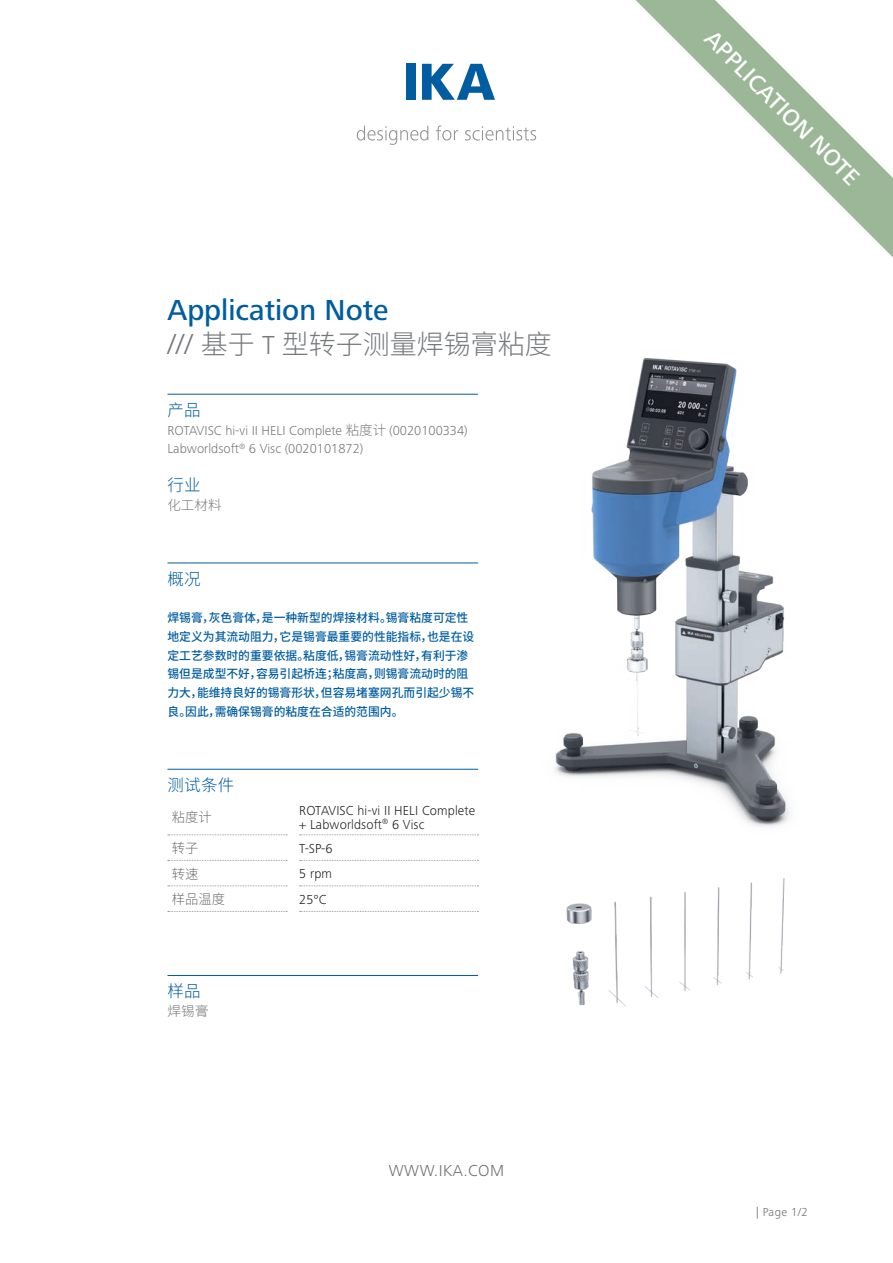
<style>
.page{position:relative;width:893px;height:1263px;background:#fff}
.page>*{position:absolute;margin:0;border:0;box-sizing:border-box;transform-origin:0 0}
.headline{font:500 30px "Frutiger Next IKA";color:#005da0}
.headline-2{font:300 27px "Source Han Sans CN";color:#76787b}
.headline-3{font:500 24px "Frutiger Next IKA";color:#fff}
.subhead{font:300 16.5px "Source Han Sans CN";letter-spacing:.02em;color:#005da0}
.URL{font:300 16.5px "Frutiger Next IKA";letter-spacing:.03em;color:#6c6d70}
.subhead-2{font:300 13.5px "Frutiger Next IKA";color:#76787b}
.t1{font:300 13.5px/13.5px "Frutiger Next IKA";letter-spacing:.01em;color:#231f20}
.t2{font:300 13.5px "Source Han Sans CN";letter-spacing:.01em;color:#6c6d70}
.headline-4{font:300 13.5px "Source Han Sans CN";color:#76787b}
.subhead-3{font:300 13.5px "Source Han Sans CN";color:#76787b}
.subhead-4{font:500 12px/18.8px "Source Han Sans CN";color:#005da0}
.URL-2{font:300 12px "Frutiger Next IKA";color:#6c6d70}
.s1{font-family:"Frutiger Next IKA";font-size:30px}
.s2{font-family:"Frutiger Next IKA"}
.s3{font-family:"Source Han Sans CN"}
</style>
<div class="page">
<div style="left:406px;top:64px;width:9px;height:36px;background:#005da0"></div>
<svg style="left:422px;top:64px;width:73px;height:36px"></svg>
<svg style="left:357px;top:126px;width:71px;height:19px"></svg>
<svg style="left:436px;top:125px;width:22px;height:16px"></svg>
<svg style="left:465px;top:126px;width:71px;height:15px"></svg>
<svg style="left:636px;top:0;width:257px;height:257px"></svg>
<img style="left:566px;top:878px;width:219px;height:128px">
<img style="left:555px;top:358px;width:235px;height:469px">
<hr style="left:167px;top:769px;width:311px;height:1px;background:#005da0">
<hr style="left:167px;top:975px;width:311px;height:1px;background:#005da0">
<svg style="left:168px;top:834px;width:119px;height:1px"></svg>
<svg style="left:300px;top:834px;width:178px;height:1px"></svg>
<svg style="left:168px;top:860px;width:119px;height:1px"></svg>
<svg style="left:300px;top:860px;width:178px;height:1px"></svg>
<svg style="left:168px;top:885px;width:119px;height:1px"></svg>
<svg style="left:300px;top:885px;width:178px;height:1px"></svg>
<svg style="left:168px;top:911px;width:119px;height:1px"></svg>
<svg style="left:300px;top:911px;width:178px;height:1px"></svg>
<hr style="left:167px;top:563px;width:311px;height:1px;background:#005da0">
<hr style="left:167px;top:394px;width:311px;height:1px;background:#005da0">
<p class="headline" style="left:167px;top:292px;width:223px">Application Note</p>
<p class="headline-2" style="left:167px;top:329px;width:386px"><span class="s1">///</span> 基于 <span class="s2">T</span> 型转子测量焊锡膏粘度</p>
<p class="subhead" style="left:167px;top:400px;width:35px">产品</p>
<p class="subhead-2" style="left:167px;top:422px;width:302px">ROTAVISC hi-vi II HELI Complete <span class="s3">粘度计</span> (0020100334)</p>
<p class="subhead-2" style="left:167px;top:441px;width:197px">Labworldsoft<sup>®</sup> 6 Visc (0020101872)</p>
<p class="subhead" style="left:167px;top:475px;width:35px">行业</p>
<p class="headline-4" style="left:167px;top:497px;width:55px">化工材料</p>
<p class="subhead" style="left:167px;top:569px;width:35px">概况</p>
<p class="subhead-4" style="left:167px;top:609px;width:308px">焊锡膏，灰色膏体，是一种新型的焊接材料。锡膏粘度可定性地定义为其流动阻力，它是锡膏最重要的性能指标，也是在设定工艺参数时的重要依据。粘度低，锡膏流动性好，有利于渗锡但是成型不好，容易引起桥连；粘度高，则锡膏流动时的阻力大，能维持良好的锡膏形状，但容易堵塞网孔而引起少锡不良。因此，需确保锡膏的粘度在合适的范围内。</p>
<p class="subhead" style="left:167px;top:775px;width:68px">测试条件</p>
<p class="t2" style="left:172px;top:810px;width:42px">粘度计</p>
<p class="t1" style="left:299px;top:804px;width:177px">ROTAVISC hi-vi II HELI Complete + Labworldsoft<sup>®</sup> 6 Visc</p>
<p class="t2" style="left:172px;top:840px;width:28px">转子</p>
<p class="t1" style="left:299px;top:841px;width:35px">T-SP-6</p>
<p class="t2" style="left:172px;top:866px;width:28px">转速</p>
<p class="t1" style="left:299px;top:867px;width:34px">5 rpm</p>
<p class="t2" style="left:172px;top:891px;width:55px">样品温度</p>
<p class="t1" style="left:299px;top:892px;width:29px">25°C</p>
<p class="subhead" style="left:167px;top:982px;width:35px">样品</p>
<p class="subhead-3" style="left:167px;top:1003px;width:43px">焊锡膏</p>
<p class="URL" style="left:389px;top:1161px;width:117px">WWW.IKA.COM</p>
<p class="headline-3" style="left:718px;top:25px;width:209px;rotate:45deg">APPLICATION NOTE</p>
<p class="URL-2" style="left:756px;top:1205px;width:53px">| Page 1/2</p>
</div>
